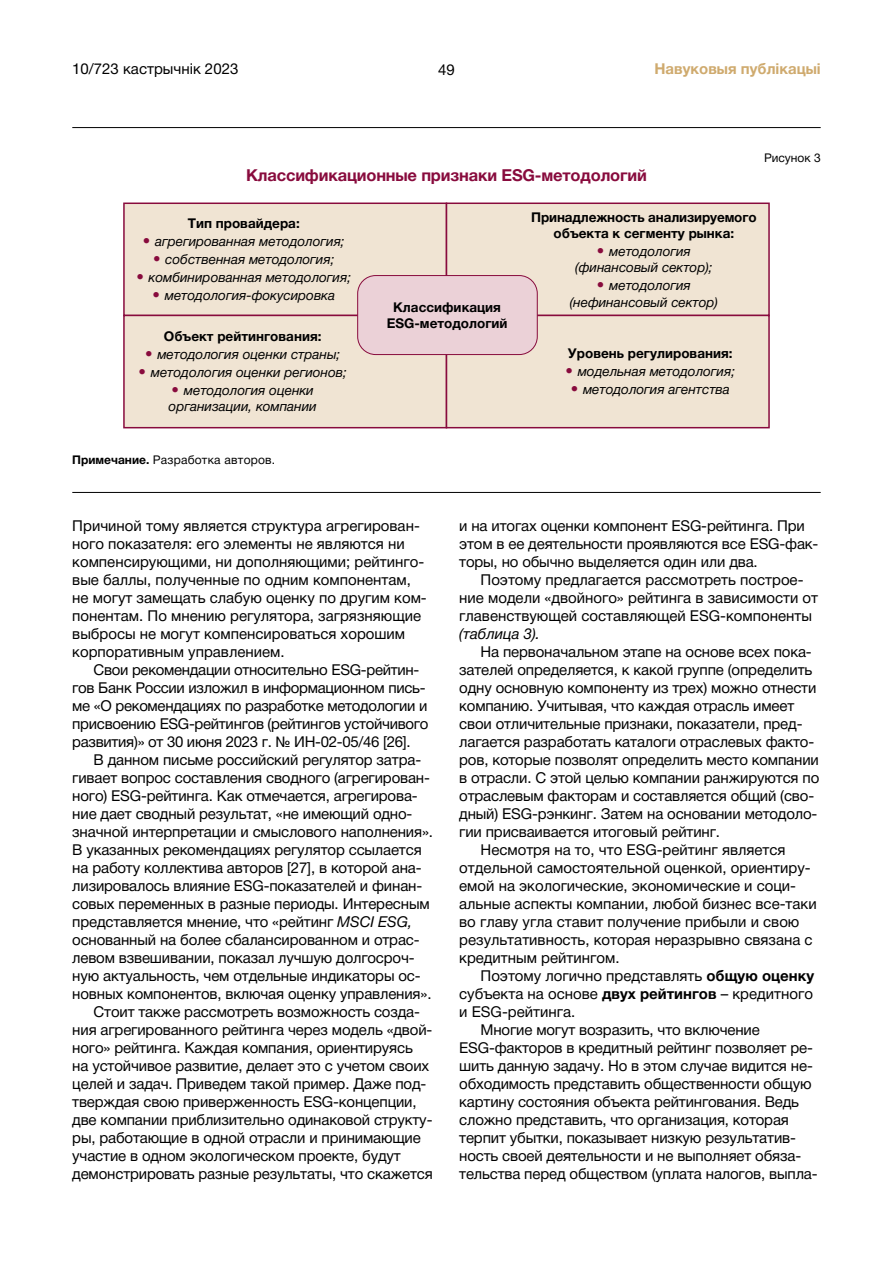
<style>
.page{position:relative;width:893px;height:1263px;background:#fff}
.page>*{position:absolute;margin:0;border:0;box-sizing:border-box;transform-origin:0 0}
.t1{font:700 16.5px "Helvetica Neue Cyr";letter-spacing:-.01em;color:#880b3d}
.t2{font:15px/18px "Helvetica Neue Cyr";letter-spacing:-.01em;color:#000}
.t3{font:700 15px "Helvetica Neue Cyr";color:#cfaa6e}
.t4{font:italic 15px "Helvetica Neue Cyr";color:#000}
.t5{font:italic 13.5px/16.2px "Helvetica Neue Cyr";color:#000;text-align:center}
.t6{font:700 13.5px/16.2px "Helvetica Neue Cyr";color:#000;text-align:center}
.t7{font:12px "Helvetica Neue Cyr";letter-spacing:.02em;color:#000}
.t8{font:12px "Helvetica Neue Cyr";color:#000}
.s1{font-size:15px;color:#880b3d}
.s2{font-weight:700}
.s3{font-style:italic}
</style>
<div class="page">
<hr style="left:72px;top:127px;width:749px;height:1px;background:#000">
<hr style="left:72px;top:492px;width:749px;height:1px;background:#000">
<div style="left:124px;top:203px;width:322px;height:112px;background:#f0e4d3"></div>
<div style="left:123px;top:203px;width:324px;height:113px;border:2px solid #880b3d"></div>
<div style="left:124px;top:315px;width:322px;height:113px;background:#f0e4d3"></div>
<div style="left:123px;top:315px;width:324px;height:113px;border:2px solid #880b3d"></div>
<div style="left:446px;top:203px;width:323px;height:112px;background:#f0e4d3"></div>
<div style="left:446px;top:203px;width:324px;height:113px;border:2px solid #880b3d"></div>
<div style="left:446px;top:315px;width:323px;height:113px;background:#f0e4d3"></div>
<div style="left:446px;top:315px;width:324px;height:113px;border:2px solid #880b3d"></div>
<div style="left:358px;top:276px;width:179px;height:79px;background:#ebd1d7;border-radius:18px"></div>
<div style="left:357px;top:275px;width:181px;height:80px;border:1px solid #880b3d;border-radius:18px"></div>
<p class="t2" style="left:72px;top:60px;width:168px">10/723 кастрычнік 2023</p>
<p class="t2" style="left:438px;top:61px;width:18px">49</p>
<p class="t3" style="left:654px;top:61px;width:168px">Навуковыя публікацыі</p>
<p class="t1" style="left:246px;top:167px;width:402px">Классификационные признаки ESG-методологий</p>
<p class="t8" style="left:764px;top:151px;width:58px">Рисунок 3</p>
<p class="t6" style="left:188px;top:215px;width:113px">Тип провайдера:</p>
<p class="t5" style="left:143px;top:233px;width:203px"><span class="s1">•</span> агрегированная методология;</p>
<p class="t5" style="left:153px;top:251px;width:183px"><span class="s1">•</span> собственная методология;</p>
<p class="t5" style="left:136px;top:269px;width:216px"><span class="s1">•</span> комбинированная методология;</p>
<p class="t5" style="left:152px;top:287px;width:184px"><span class="s1">•</span> методология-фокусировка</p>
<p class="t6" style="left:164px;top:328px;width:159px">Объект рейтингования:</p>
<p class="t5" style="left:145px;top:347px;width:197px"><span class="s1">•</span> методология оценки страны;</p>
<p class="t5" style="left:138px;top:365px;width:210px"><span class="s1">•</span> методология оценки регионов;</p>
<p class="t5" style="left:169px;top:383px;width:150px;text-align:left"><span class="s1">•</span> методология оценки организации, компании</p>
<p class="t6" style="left:387px;top:299px;width:122px">Классификация<br>ESG-методологий</p>
<p class="t6" style="left:531px;top:209px;width:227px">Принадлежность анализируемого объекта к сегменту рынка:</p>
<p class="t5" style="left:575px;top:243px;width:139px"><span class="s1">•</span> методология (финансовый сектор);</p>
<p class="t5" style="left:570px;top:278px;width:150px"><span class="s1">•</span> методология (нефинансовый сектор)</p>
<p class="t6" style="left:568px;top:346px;width:166px">Уровень регулирования:</p>
<p class="t5" style="left:565px;top:364px;width:171px"><span class="s1">•</span> модельная методология;</p>
<p class="t5" style="left:571px;top:382px;width:161px"><span class="s1">•</span> методология агентства</p>
<p class="t7" style="left:72px;top:453px;width:205px"><span class="s2">Примечание.</span> Разработка авторов.</p>
<p class="t2" style="left:72px;top:517px;width:356px">Причиной тому является структура агрегирован&shy;ного показателя: его элементы не являются ни компенсирующими, ни дополняющими; рейтинго&shy;вые баллы, полученные по одним компонентам, не могут замещать слабую оценку по другим ком&shy;понентам. По мнению регулятора, загрязняющие выбросы не могут компенсироваться хорошим корпоративным управлением.</p>
<p class="t2" style="left:72px;top:661px;width:358px;text-indent:21px">Свои рекомендации относительно ESG-рейтин&shy;гов Банк России изложил в информационном пись&shy;ме «О рекомендациях по разработке методологии и присвоению ESG-рейтингов (рейтингов устойчивого развития)» от 30 июня 2023 г. № ИН-02-05/46 [26].</p>
<p class="t2" style="left:94px;top:751px;width:329px">В данном письме российский регулятор затра-</p>
<p class="t2" style="left:72px;top:769px;width:359px">гивает вопрос составления сводного (агрегирован-</p>
<p class="t2" style="left:72px;top:787px;width:347px">ного) ESG-рейтинга. Как отмечается, агрегирова-</p>
<p class="t2" style="left:72px;top:805px;width:342px">ние дает сводный результат, «не имеющий одно-</p>
<p class="t2" style="left:72px;top:823px;width:362px">значной интерпретации и смыслового наполнения».</p>
<p class="t2" style="left:72px;top:841px;width:351px">В указанных рекомендациях регулятор ссылается</p>
<p class="t2" style="left:72px;top:859px;width:351px">на работу коллектива авторов [27], в которой ана-</p>
<p class="t2" style="left:72px;top:877px;width:351px">лизировалось влияние ESG-показателей и финан-</p>
<p class="t2" style="left:72px;top:895px;width:359px">совых переменных в разные периоды. Интересным</p>
<p class="t2" style="left:72px;top:913px;width:341px">представляется мнение, что «рейтинг <span class="s3">MSCI ESG,</span></p>
<p class="t2" style="left:72px;top:931px;width:349px">основанный на более сбалансированном и отрас-</p>
<p class="t2" style="left:72px;top:949px;width:344px">левом взвешивании, показал лучшую долгосроч-</p>
<p class="t2" style="left:72px;top:967px;width:350px">ную актуальность, чем отдельные индикаторы ос-</p>
<p class="t2" style="left:72px;top:985px;width:361px">новных компонентов, включая оценку управления».</p>
<p class="t2" style="left:94px;top:1003px;width:328px">Стоит также рассмотреть возможность созда-</p>
<p class="t2" style="left:72px;top:1021px;width:362px">ния агрегированного рейтинга через модель «двой-</p>
<p class="t2" style="left:72px;top:1039px;width:342px">ного» рейтинга. Каждая компания, ориентируясь</p>
<p class="t2" style="left:72px;top:1057px;width:358px">на устойчивое развитие, делает это с учетом своих</p>
<p class="t2" style="left:72px;top:1075px;width:356px">целей и задач. Приведем такой пример. Даже под-</p>
<p class="t2" style="left:72px;top:1093px;width:346px">тверждая свою приверженность ESG-концепции,</p>
<p class="t2" style="left:72px;top:1111px;width:362px">две компании приблизительно одинаковой структу-</p>
<p class="t2" style="left:72px;top:1129px;width:350px">ры, работающие в одной отрасли и принимающие</p>
<p class="t2" style="left:72px;top:1147px;width:330px">участие в одном экологическом проекте, будут</p>
<p class="t2" style="left:72px;top:1165px;width:362px">демонстрировать разные результаты, что скажется</p>
<p class="t2" style="left:459px;top:517px;width:361px">и на итогах оценки компонент ESG-рейтинга. При этом в ее деятельности проявляются все ESG-фак&shy;торы, но обычно выделяется один или два.</p>
<p class="t2" style="left:459px;top:571px;width:360px;text-align:center">Поэтому предлагается рассмотреть построе-<br>ние модели «двойного» рейтинга в зависимости от главенствующей составляющей ESG-компоненты</p>
<p class="t4" style="left:459px;top:626px;width:82px">(таблица 3).</p>
<p class="t2" style="left:480px;top:643px;width:333px">На первоначальном этапе на основе всех пока-</p>
<p class="t2" style="left:459px;top:661px;width:354px">зателей определяется, к какой группе (определить</p>
<p class="t2" style="left:459px;top:679px;width:359px">одну основную компоненту из трех) можно отнести</p>
<p class="t2" style="left:459px;top:697px;width:337px">компанию. Учитывая, что каждая отрасль имеет</p>
<p class="t2" style="left:459px;top:715px;width:345px">свои отличительные признаки, показатели, пред-</p>
<p class="t2" style="left:459px;top:733px;width:356px">лагается разработать каталоги отраслевых факто-</p>
<p class="t2" style="left:459px;top:751px;width:361px">ров, которые позволят определить место компании</p>
<p class="t2" style="left:459px;top:769px;width:362px">в отрасли. С этой целью компании ранжируются по</p>
<p class="t2" style="left:459px;top:787px;width:356px">отраслевым факторам и составляется общий (сво-</p>
<p class="t2" style="left:459px;top:805px;width:360px">дный) ESG-рэнкинг. Затем на основании методоло-</p>
<p class="t2" style="left:459px;top:823px;width:262px">гии присваивается итоговый рейтинг.</p>
<p class="t2" style="left:480px;top:841px;width:307px">Несмотря на то, что ESG-рейтинг является</p>
<p class="t2" style="left:459px;top:859px;width:353px">отдельной самостоятельной оценкой, ориентиру-</p>
<p class="t2" style="left:459px;top:877px;width:338px">емой на экологические, экономические и соци-</p>
<p class="t2" style="left:459px;top:895px;width:359px">альные аспекты компании, любой бизнес все-таки</p>
<p class="t2" style="left:459px;top:913px;width:342px">во главу угла ставит получение прибыли и свою</p>
<p class="t2" style="left:459px;top:931px;width:355px">результативность, которая неразрывно связана с</p>
<p class="t2" style="left:459px;top:949px;width:162px">кредитным рейтингом.</p>
<p class="t2" style="left:480px;top:967px;width:335px">Поэтому логично представлять <span class="s2">общую оценку</span></p>
<p class="t2" style="left:459px;top:985px;width:355px">субъекта на основе <span class="s2">двух рейтингов</span> – кредитного</p>
<p class="t2" style="left:459px;top:1003px;width:118px">и ESG-рейтинга.</p>
<p class="t2" style="left:480px;top:1021px;width:281px">Многие могут возразить, что включение</p>
<p class="t2" style="left:459px;top:1039px;width:355px">ESG-факторов в кредитный рейтинг позволяет ре-</p>
<p class="t2" style="left:459px;top:1057px;width:355px">шить данную задачу. Но в этом случае видится не-</p>
<p class="t2" style="left:459px;top:1075px;width:354px">обходимость представить общественности общую</p>
<p class="t2" style="left:459px;top:1093px;width:341px">картину состояния объекта рейтингования. Ведь</p>
<p class="t2" style="left:459px;top:1111px;width:331px">сложно представить, что организация, которая</p>
<p class="t2" style="left:459px;top:1129px;width:338px">терпит убытки, показывает низкую результатив-</p>
<p class="t2" style="left:459px;top:1147px;width:343px">ность своей деятельности и не выполняет обяза-</p>
<p class="t2" style="left:459px;top:1165px;width:360px">тельства перед обществом (уплата налогов, выпла-</p>
</div>
